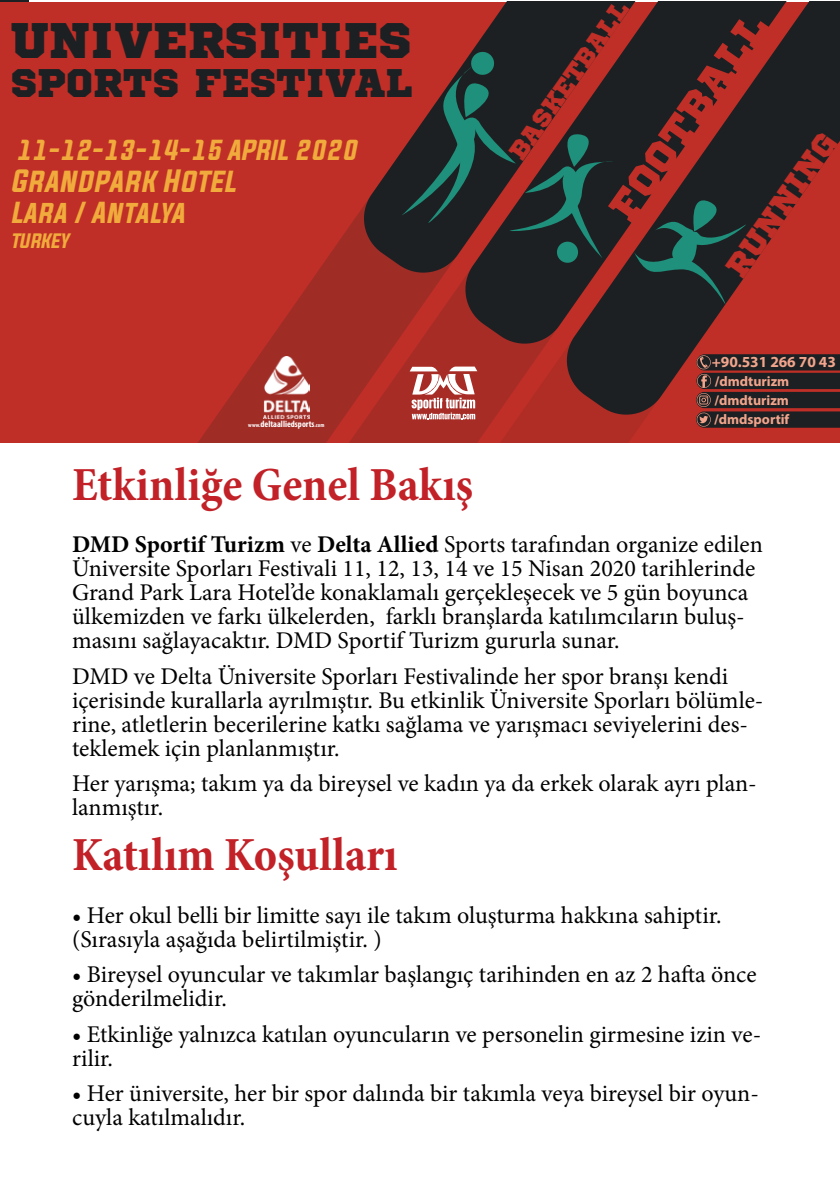
<style>
.page{position:relative;width:840px;height:1191px;background:#fff}
.page>*{position:absolute;margin:0;border:0;box-sizing:border-box;transform-origin:0 0}
.t1{font:49.6px "Sports World";color:#1d2023}
.t2{font:700 condensed 48px "Minion Pro";color:#c12127}
.t3{font:42.6px "Sports World";color:#c02f27}
.t4{font:39.6px "Sports World";color:#1d2023}
.t5{font:32.4px "Sports World";color:#c02f27}
.t6{font:italic 27.2px "Evogria";color:#f0ab3c}
.t7{font:italic 25.6px "Evogria";color:#f0ab3c}
.t8{font:25.6px "Sports World";color:#c02f27}
.t9{font:italic 24.4px "Evogria";color:#f0ab3c}
.t10{font:24px/24px "Minion Pro";color:#000}
.t11{font:italic 17.6px "Evogria";color:#f0ab3c}
.t12{font:700 15.4px "Myriad Pro";letter-spacing:-.005em;color:#f2a58c}
.t13{font:700 14px/19px "Myriad Pro";color:#f2a58c}
.t14{font:700 condensed 9.2px "Myriad Pro";color:#fff}
.s1{font-size:5.8px}
.s2{font-weight:700}
</style>
<div class="page">
<div style="left:0;top:2px;width:839px;height:440px;background:#c02f27"></div>
<svg style="left:198px;top:214px;width:160px;height:228px"></svg>
<svg style="left:254px;top:231px;width:390px;height:211px;fill:#a72c26"></svg>
<svg style="left:358px;top:152px;width:101px;height:126px"></svg>
<svg style="left:459px;top:2px;width:102px;height:347px;background:#462323"></svg>
<svg style="left:561px;top:2px;width:278px;height:418px;fill:#1d2023"></svg>
<svg style="left:695px;top:354px;width:144px;height:74px;background:#382525"></svg>
<svg style="left:633px;top:192px;width:115px;height:118px;background:#2f3331"></svg>
<div style="left:556px;top:242px;width:21px;height:21px;background:#1e907b;border-radius:50%"></div>
<svg style="left:401px;top:51px;width:211px;height:207px"></svg>
<svg style="left:409px;top:366px;width:68px;height:53px;background:#cc8581"></svg>
<img style="left:263px;top:357px;width:46px;height:61px">
<h1 class="t1" style="left:11px;top:0;width:402px">UNIVERSITIES</h1>
<h3 class="t4" style="left:11px;top:50px;width:403px">SPORTS FESTIVAL</h3>
<p class="t9" style="left:16px;top:133px;width:342px">11-12-13-14-15 APRIL 2020</p>
<p class="t6" style="left:11px;top:162px;width:226px">GRANDPARK HOTEL</p>
<p class="t7" style="left:11px;top:195px;width:175px">LARA / ANTALYA</p>
<p class="t11" style="left:11px;top:229px;width:59px">TURKEY</p>
<p class="t14" style="left:248px;top:418px;width:77px"><span class="s1">www.</span>deltaalliedsports<span class="s1">.com</span></p>
<p class="t8" style="left:497px;top:145px;width:189px;rotate:-55deg">BASKETBALL</p>
<h3 class="t3" style="left:590px;top:196px;width:243px;rotate:-55deg">FOOTBALL</h3>
<h3 class="t5" style="left:711px;top:258px;width:169px;rotate:-55deg">RUNNING</h3>
<p class="t12" style="left:711px;top:352px;width:125px">+90.531 266 70 43</p>
<p class="t13" style="left:714px;top:371px;width:76px">/dmdturizm /dmdturizm</p>
<p class="t13" style="left:713px;top:410px;width:77px">/dmdsportif</p>
<h2 class="t2" style="left:72px;top:451px;width:402px">Etkinliğe Genel Bakış</h2>
<p class="t10" style="left:72px;top:533px;width:692px"><span class="s2">DMD Sportif Turizm</span> ve <span class="s2">Delta Allied</span> Sports tarafından organize edilen Üniversite Sporları Festivali 11, 12, 13, 14 ve 15 Nisan 2020 tarihlerinde Grand Park Lara Hotel’de konaklamalı gerçekleşecek ve 5 gün boyunca ülkemizden ve farkı ülkelerden, farklı branşlarda katılımcıların buluş&shy;masını sağlayacaktır. DMD Sportif Turizm gururla sunar.</p>
<p class="t10" style="left:72px;top:664px;width:692px">DMD ve Delta Üniversite Sporları Festivalinde her spor branşı kendi içerisinde kurallarla ayrılmıştır. Bu etkinlik Üniversite Sporları bölümle&shy;rine, atletlerin becerilerine katkı sağlama ve yarışmacı seviyelerini des&shy;teklemek için planlanmıştır.</p>
<p class="t10" style="left:72px;top:771px;width:685px">Her yarışma; takım ya da bireysel ve kadın ya da erkek olarak ayrı plan&shy;lanmıştır.</p>
<h2 class="t2" style="left:72px;top:822px;width:327px">Katılım Koşulları</h2>
<p class="t10" style="left:72px;top:903px;width:650px">• Her okul belli bir limitte sayı ile takım oluşturma hakkına sahiptir. (Sırasıyla aşağıda belirtilmiştir. )</p>
<p class="t10" style="left:72px;top:962px;width:685px">• Bireysel oyuncular ve takımlar başlangıç tarihinden en az 2 hafta önce gönderilmelidir.</p>
<p class="t10" style="left:72px;top:1022px;width:690px">• Etkinliğe yalnızca katılan oyuncuların ve personelin girmesine izin ve&shy;rilir.</p>
<p class="t10" style="left:72px;top:1081px;width:688px">• Her üniversite, her bir spor dalında bir takımla veya bireysel bir oyun&shy;cuyla katılmalıdır.</p>
</div>
